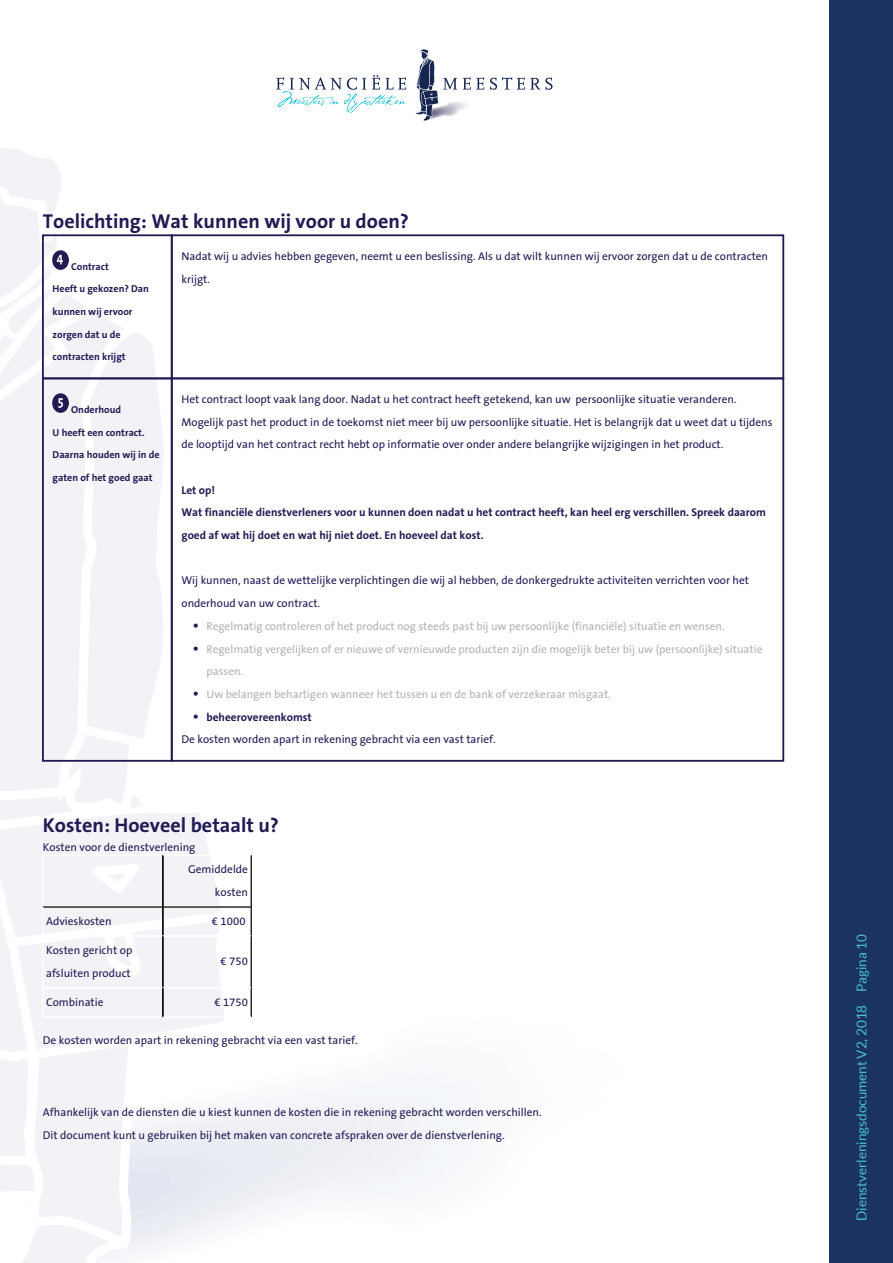
<style>
.page{position:relative;width:893px;height:1263px;background:#fff}
.page>*{position:absolute;margin:0;border:0;box-sizing:border-box;transform-origin:0 0}
.t1{font:20.25px "The Sans B7 Bold,Bold";color:#211b53}
.t2{font:20.1px "The Sans B7 Bold,Bold";color:#211b53}
.t3{font:13.5px "Lato";color:#47c3d2}
.t4{font:11.4px/22.6px "The Sans B5 Plain";color:#211b53}
.t5{font:11.4px/22.6px "The Sans B5 Plain";color:#b1b2b4}
.t6{font:11.4px/22.6px "The Sans B7 Bold,Bold";color:#211b53}
.t7{font:10.05px "The Sans B7 Bold,Bold";color:#211b53}
.s1{font-family:"Courier Std";color:#211b53}
.s2{font-family:"Courier Std"}
</style>
<div class="page">
<svg style="left:0;top:1061px;width:138px;height:188px;fill:#f1f3f7"></svg>
<svg style="left:0;top:1216px;width:126px;height:47px"></svg>
<svg style="left:0;top:1144px;width:43px;height:64px"></svg>
<div style="left:829px;top:0;width:64px;height:1263px;background:#1b3361"></div>
<svg style="left:415px;top:49px;width:42px;height:72px"></svg>
<svg style="left:463px;top:77px;width:21px;height:13px"></svg>
<svg style="left:490px;top:77px;width:63px;height:13px"></svg>
<svg style="left:276px;top:75px;width:130px;height:38px"></svg>
<div style="left:171px;top:234px;width:613px;height:145px;border:2px solid #211b53"></div>
<svg style="left:0;top:148px;width:252px;height:913px"></svg>
<h2 class="t2" style="left:43px;top:210px;width:368px">Toelichting: Wat kunnen wij voor u doen?</h2>
<p class="t7" style="left:71px;top:261px;width:39px">Contract</p>
<p class="t7" style="left:53px;top:284px;width:98px">Heeft u gekozen? Dan</p>
<p class="t7" style="left:53px;top:306px;width:81px">kunnen wij ervoor</p>
<p class="t7" style="left:53px;top:329px;width:69px">zorgen dat u de</p>
<p class="t7" style="left:53px;top:352px;width:74px">contracten krijgt</p>
<p class="t4" style="left:181px;top:245px;width:588px">Nadat wij u advies hebben gegeven, neemt u een beslissing. Als u dat wilt kunnen wij ervoor zorgen dat u de contracten krijgt.</p>
<p class="t7" style="left:71px;top:404px;width:51px">Onderhoud</p>
<p class="t7" style="left:53px;top:427px;width:93px">U heeft een contract.</p>
<p class="t7" style="left:53px;top:449px;width:109px">Daarna houden wij in de</p>
<p class="t7" style="left:53px;top:472px;width:101px">gaten of het goed gaat</p>
<p class="t4" style="left:181px;top:388px;width:593px">Het contract loopt vaak lang door. Nadat u het contract heeft getekend, kan uw persoonlijke situatie veranderen.<br>Mogelijk past het product in de toekomst niet meer bij uw persoonlijke situatie. Het is belangrijk dat u weet dat u tijdens de looptijd van het contract recht hebt op informatie over onder andere belangrijke wijzigingen in het product.</p>
<p class="t6" style="left:181px;top:479px;width:586px">Let op!<br>Wat financiële dienstverleners voor u kunnen doen nadat u het contract heeft, kan heel erg verschillen. Spreek daarom goed af wat hij doet en wat hij niet doet. En hoeveel dat kost.</p>
<p class="t4" style="left:181px;top:570px;width:569px">Wij kunnen, naast de wettelijke verplichtingen die wij al hebben, de donkergedrukte activiteiten verrichten voor het onderhoud van uw contract.</p>
<p class="t5" style="left:193px;top:615px;width:534px"><span class="s1">•</span> Regelmatig controleren of het product nog steeds past bij uw persoonlijke (financiële) situatie en wensen.</p>
<p class="t5" style="left:206px;top:638px;width:557px;text-indent:-14px"><span class="s1">•</span> Regelmatig vergelijken of er nieuwe of vernieuwde producten zijn die mogelijk beter bij uw (persoonlijke) situatie passen.</p>
<p class="t5" style="left:193px;top:683px;width:420px"><span class="s1">•</span> Uw belangen behartigen wanneer het tussen u en de bank of verzekeraar misgaat.</p>
<p class="t6" style="left:193px;top:706px;width:121px"><span class="s2">•</span> beheerovereenkomst</p>
<p class="t4" style="left:181px;top:728px;width:316px">De kosten worden apart in rekening gebracht via een vast tarief.</p>
<h1 class="t1" style="left:43px;top:814px;width:238px">Kosten: Hoeveel betaalt u?</h1>
<p class="t4" style="left:43px;top:836px;width:154px">Kosten voor de dienstverlening</p>
<p class="t4" style="left:188px;top:858px;width:61px">Gemiddelde</p>
<p class="t4" style="left:215px;top:881px;width:35px">kosten</p>
<p class="t4" style="left:46px;top:910px;width:67px">Advieskosten</p>
<p class="t4" style="left:212px;top:910px;width:35px">€ 1000</p>
<p class="t4" style="left:46px;top:939px;width:88px">Kosten gericht op afsluiten product</p>
<p class="t4" style="left:221px;top:950px;width:29px">€ 750</p>
<p class="t4" style="left:46px;top:991px;width:59px">Combinatie</p>
<p class="t4" style="left:214px;top:991px;width:35px">€ 1750</p>
<p class="t4" style="left:43px;top:1029px;width:316px">De kosten worden apart in rekening gebracht via een vast tarief.</p>
<p class="t4" style="left:43px;top:1101px;width:500px">Afhankelijk van de diensten die u kiest kunnen de kosten die in rekening gebracht worden verschillen.<br>Dit document kunt u gebruiken bij het maken van concrete afspraken over de dienstverlening.</p>
<p class="t3" style="left:854px;top:1221px;width:288px;rotate:-90deg">Dienstverleningsdocument V2, 2018 Pagina 10</p>
</div>
